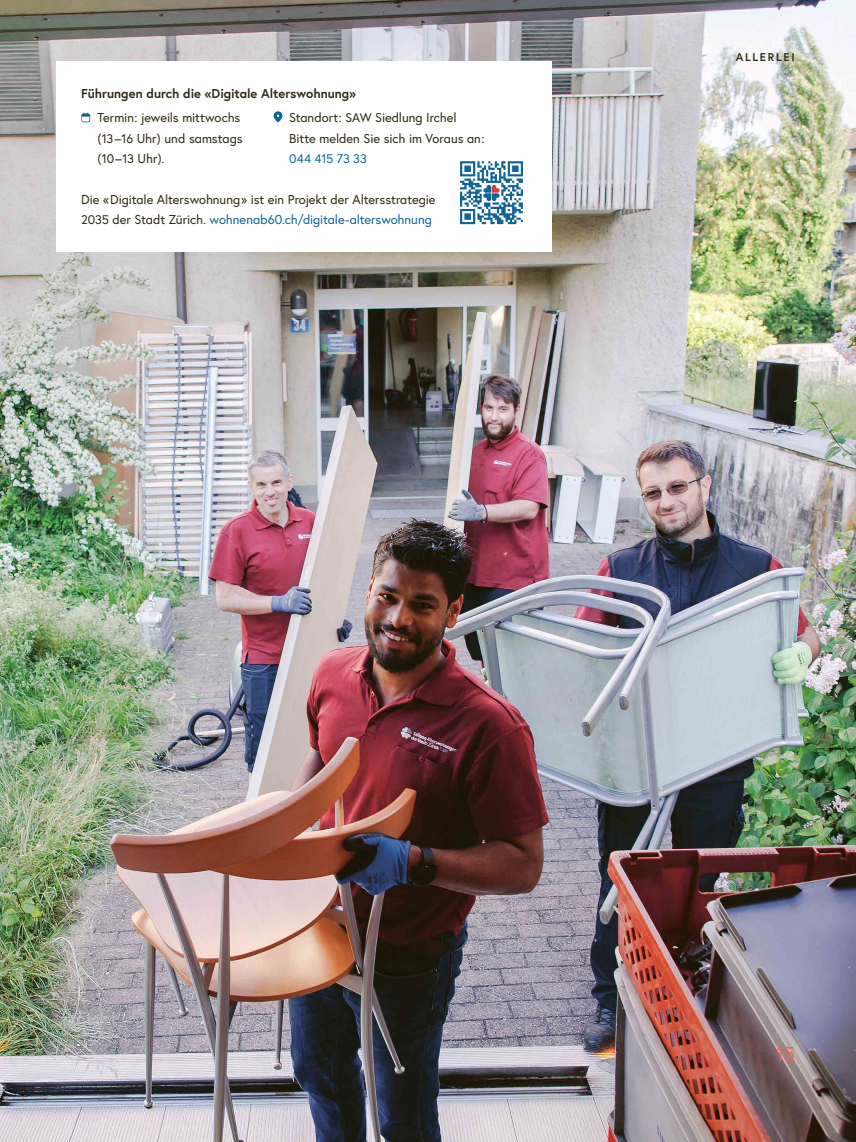
<style>
.page{position:relative;width:856px;height:1142px;background:#fff}
.page>*{position:absolute;margin:0;border:0;box-sizing:border-box;transform-origin:0 0}
.t1{font:20px "Europa";color:#ec6453}
.t2{font:12.88px/20.4px "Europa";letter-spacing:-.005em;color:#2f2912}
.t3{font:700 12.88px "Europa";color:#2f2912}
.t4{font:12.5px "Europa";letter-spacing:-.005em;color:#106498}
.t5{font:700 11.25px "Europa";letter-spacing:.155em;color:#2f2912}
.s1{font-size:12.5px}
.s2{color:#106498}
</style>
<div class="page">
<img style="left:0;top:0;width:856px;height:1141px">
<div style="left:56px;top:61px;width:495px;height:191px;background:#fff"></div>
<svg style="left:81px;top:112px;width:9px;height:10px"></svg>
<svg style="left:460px;top:161px;width:63px;height:63px"></svg>
<svg style="left:273px;top:111px;width:9px;height:11px"></svg>
<p class="t3" style="left:81px;top:85px;width:276px">Führungen durch die «Digitale Alterswohnung»</p>
<p class="t2" style="left:97px;top:107px;width:147px">Termin: jeweils mittwochs (<span class="s1">13</span>–<span class="s1">16</span> Uhr) und samstags (<span class="s1">10</span>–<span class="s1">13</span> Uhr).</p>
<p class="t2" style="left:81px;top:189px;width:356px">Die «Digitale Alterswohnung» ist ein Projekt der Altersstrategie<br><span class="s1">2035</span> der Stadt Zürich. <span class="s2">wohnenab60.ch/digitale-alterswohnung</span></p>
<p class="t2" style="left:289px;top:107px;width:197px">Standort: <span class="s1">SAW</span> Siedlung Irchel<br>Bitte melden Sie sich im Voraus an:</p>
<p class="t4" style="left:289px;top:151px;width:79px">044 415 73 33</p>
<p class="t5" style="left:736px;top:50px;width:60px">ALLERLEI</p>
<h1 class="t1" style="left:776px;top:1040px;width:20px">15</h1>
</div>
